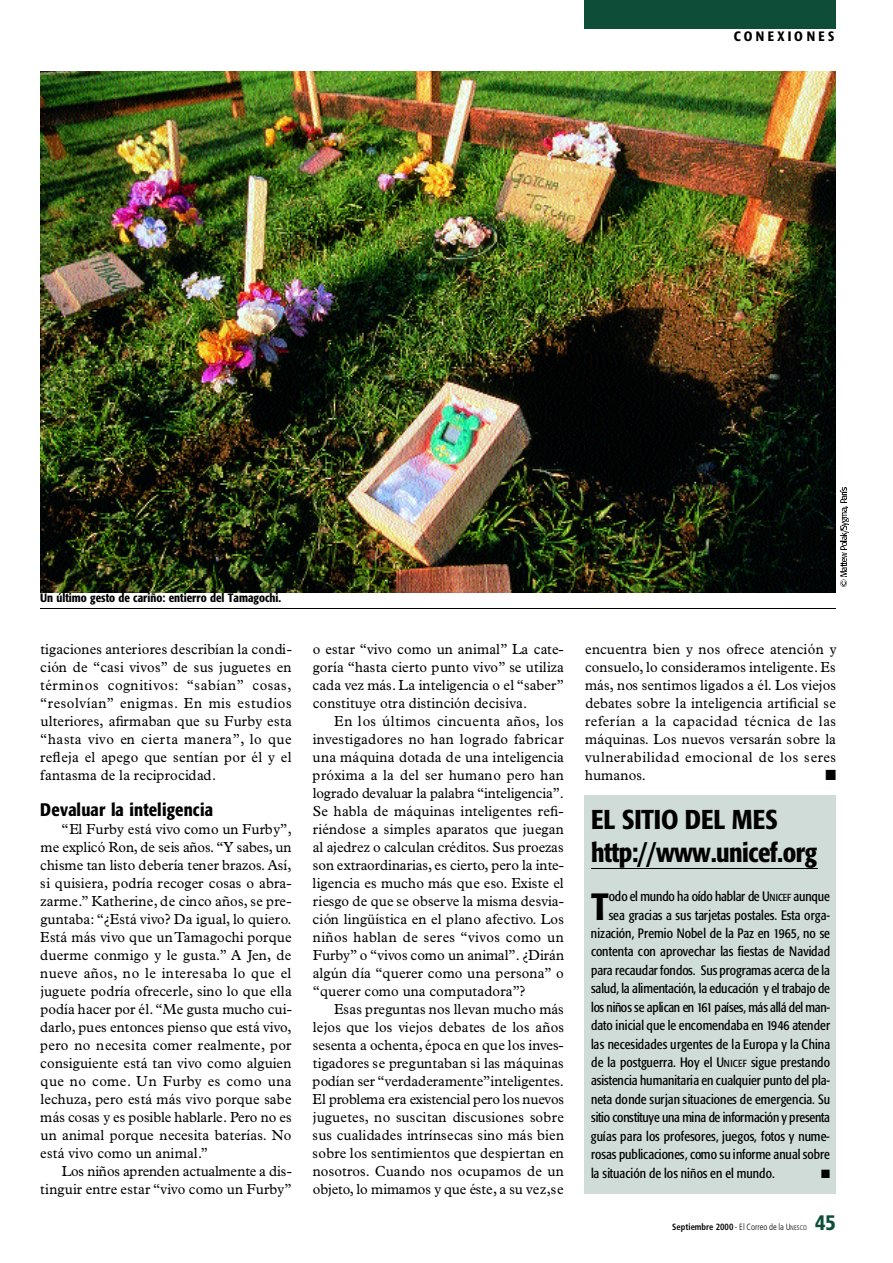
<style>
.page{position:relative;width:893px;height:1263px;background:#fff}
.page>*{position:absolute;margin:0;border:0;box-sizing:border-box;transform-origin:0 0}
.t1{font:500 condensed 37.5px "Formata";color:#000}
.t2{font:500 condensed 27px/33px "Formata";color:#000}
.t3{font:900 condensed 21px "Frutiger";color:#0e4e38;scale:.95 1}
.t4{font:500 condensed 18px "Formata";letter-spacing:.015em;color:#000}
.t5{font:14.7px/18px "Plantin";letter-spacing:.015em;color:#000;text-align:justify;scale:.96 1}
.t6{font:14.7px/18px "Plantin";letter-spacing:-.005em;color:#000;text-align:right;scale:.96 1}
.t7{font:14.7px "Zapf Dingbats";color:#000;scale:.96 1}
.t8{font:condensed 13.5px "Formata";letter-spacing:.005em;color:#000}
.t9{font:condensed 13.5px "Formata";letter-spacing:-.02em;color:#000}
.t10{font:500 condensed 13.5px "Formata";letter-spacing:.25em;color:#000}
.t11{font:500 condensed 12px "Formata";color:#000}
.t12{font:12px "Zapf Dingbats";color:#000}
.t13{font:700 condensed 9px "Frutiger";color:#000;scale:.95 1}
.s1{font-size:10.2px}
.s2{font-weight:300}
.s3{font-weight:300;font-size:6.75px}
</style>
<div class="page">
<div style="left:585px;top:0;width:251px;height:28px;background:#0e4e38"></div>
<div style="left:585px;top:795px;width:251px;height:399px;background:#cfdcd7"></div>
<hr style="left:591px;top:868px;width:226px;height:1px;background:#000">
<hr style="left:40px;top:608px;width:796px;height:1px;background:#000">
<svg style="left:839px;top:488px;width:9px;height:98px"></svg>
<img style="left:40px;top:72px;width:796px;height:520px">
<p class="t10" style="left:733px;top:30px;width:102px">CONEX IONES</p>
<p class="t11" style="left:40px;top:592px;width:242px">Un último gesto de cariño: entierro del Tamagochi.</p>
<p class="t5" style="left:40px;top:641px;width:264px">tigaciones anteriores describían la condi&shy;ción de “casi vivo s ” de sus juguetes en t é rminos cognitivo s : “ s a b í a n ” c o s a s , “ r e s o l v í a n ” e n i g m a s. En mis estudios u l t e ri o r e s , a firmaban que su Furby esta “hasta vivo en cierta manera”, lo que r e fleja el apego que sentían por él y el fantasma de la reciprocidad.</p>
<p class="t4" style="left:40px;top:802px;width:174px">Devaluar la inteligencia</p>
<p class="t5" style="left:40px;top:821px;width:264px;text-indent:21px">“El Furby está vivo como un Furby”, me explicó Ron, de seis años. “Y sabes, u n chisme tan listo debería tener brazos. A s í , si quisiera, podría recoger cosas o abra&shy;z a rm e .” K at h e ri n e , de cinco años, se pre&shy;g u n t a b a : “¿Está vivo? Da igual, lo quiero.<br>Está más vivo que un Tamagochi porque d u e rme conmigo y le gusta.” A Je n , d e n u e ve años, no le interesaba lo que el juguete podría ofrecerle, sino lo que ella podía hacer por él. “Me gusta mucho cui&shy;d a r l o, pues entonces pienso que está vivo, pero no necesita comer realmente, p o r consiguiente está tan vivo como alguien que no come. Un Furby es como una l e c h u z a , pero está más vivo porque sabe más cosas y es posible hablarle. Pero no es un animal porque necesita bat e r í a s. N o está vivo como un animal.”</p>
<p class="t6" style="left:40px;top:1163px;width:263px">Los niños aprenden actualmente a dis&shy;tinguir entre estar “ v i vo como un Furby”</p>
<p class="t5" style="left:312px;top:641px;width:263px">o estar “ v i vo como un animal” La cat e&shy;goría “hasta cierto punto vivo ” se utiliza cada vez más. La inteligencia o el “ s a b e r ” c o n s t i t u ye otra distinción decisiva .</p>
<p class="t5" style="left:312px;top:713px;width:263px;text-indent:22px">En los últimos cincuenta años, l o s i nvestigadores no han logrado fa b ri c a r una máquina dotada de una inteligencia próxima a la del ser humano pero han l o grado devaluar la palabra “ i n t e l i g e n c i a ” .<br>Se habla de máquinas inteligentes refi&shy;riéndose a simples aparatos que juegan al ajedrez o calculan créditos. Sus proezas son extraordinari a s , es ciert o, pero la inte&shy;ligencia es mucho más que eso. Existe el riesgo de que se observe la misma desvia&shy;ción lingüística en el plano afectivo. L o s niños hablan de seres “ v i vos como un F u r b y ” o “ v i vos como un animal”. ¿ D i r á n algún día “querer como una pers o n a ” o “querer como una computadora”?</p>
<p class="t5" style="left:312px;top:1001px;width:263px;text-indent:21px">Esas preguntas nos llevan mucho más lejos que los viejos debates de los años sesenta a ochenta, época en que los inve s&shy;tigadores se preguntaban si las máquinas podían ser “ ve r d a d e r a m e n t e ”i n t e l i g e n t e s.<br>El problema era existencial pero los nuevo s j u g u e t e s , no suscitan discusiones sobre sus cualidades intrínsecas sino más bien sobre los sentimientos que despiertan en n o s o t r o s. Cuando nos ocupamos de un o b j e t o, lo mimamos y que éste, a su ve z ,s e</p>
<p class="t5" style="left:585px;top:641px;width:263px">encuentra bien y nos ofrece atención y c o n s u e l o, lo consideramos inteligente. E s m á s , nos sentimos ligados a él. Los viejos d e b ates sobre la inteligencia art i ficial se referían a la capacidad técnica de las m á q u i n a s. Los nuevos ve rsarán sobre la vulnerabilidad emocional de los seres h u m a n o s.</p>
<p class="t7" style="left:825px;top:767px;width:13px">■</p>
<h2 class="t2" style="left:591px;top:805px;width:227px">EL SI T IO DEL MES<br>h t t p : / / w w w. u n i c e f . o r g</h2>
<h1 class="t1" style="left:591px;top:891px;width:19px">T</h1>
<p class="t9" style="left:608px;top:890px;width:222px">odo el mundo ha oído hablar de U<span class="s1">NI CEF</span> a u n q u e</p>
<p class="t8" style="left:608px;top:909px;width:223px">sea gracias a sus tarjetas postales. Esta orga-</p>
<p class="t8" style="left:591px;top:928px;width:240px">nización, Premio Nobel de la Paz en 1965, no se</p>
<p class="t8" style="left:591px;top:946px;width:240px">contenta con aprovechar las fiestas de Navidad</p>
<p class="t9" style="left:591px;top:964px;width:240px">p a ra recaudar fondos. Sus programas acerca de la</p>
<p class="t9" style="left:591px;top:983px;width:240px">salud, la alimentación, la educación y el trabajo de</p>
<p class="t9" style="left:591px;top:1001px;width:240px">los niños se aplican en 161 países, más allá del man-</p>
<p class="t8" style="left:591px;top:1020px;width:241px">dato inicial que le encomendaba en 1946 atender</p>
<p class="t8" style="left:591px;top:1038px;width:240px">las necesidades urgentes de la Europa y la China</p>
<p class="t8" style="left:591px;top:1057px;width:240px">de la postguerra. Hoy el U<span class="s1">NI CEF</span> sigue prestando</p>
<p class="t8" style="left:591px;top:1075px;width:240px">asistencia humanitaria en cualquier punto del pla-</p>
<p class="t8" style="left:591px;top:1094px;width:241px">neta donde surjan situaciones de emergencia. Su</p>
<p class="t9" style="left:591px;top:1112px;width:240px">sitio constituye una mina de información y presenta</p>
<p class="t8" style="left:591px;top:1130px;width:240px">guías para los profesores, juegos, fotos y nume-</p>
<p class="t8" style="left:591px;top:1149px;width:240px">rosas publicaciones, como su informe anual sobre</p>
<p class="t8" style="left:591px;top:1167px;width:185px">la situación de los niños en el mundo.</p>
<p class="t12" style="left:821px;top:1168px;width:10px">■</p>
<p class="t13" style="left:672px;top:1223px;width:143px">Septiembre 2000 <span class="s2">- El Correo de la U</span><span class="s3">NESCO</span></p>
<h3 class="t3" style="left:815px;top:1214px;width:23px">45</h3>
</div>
